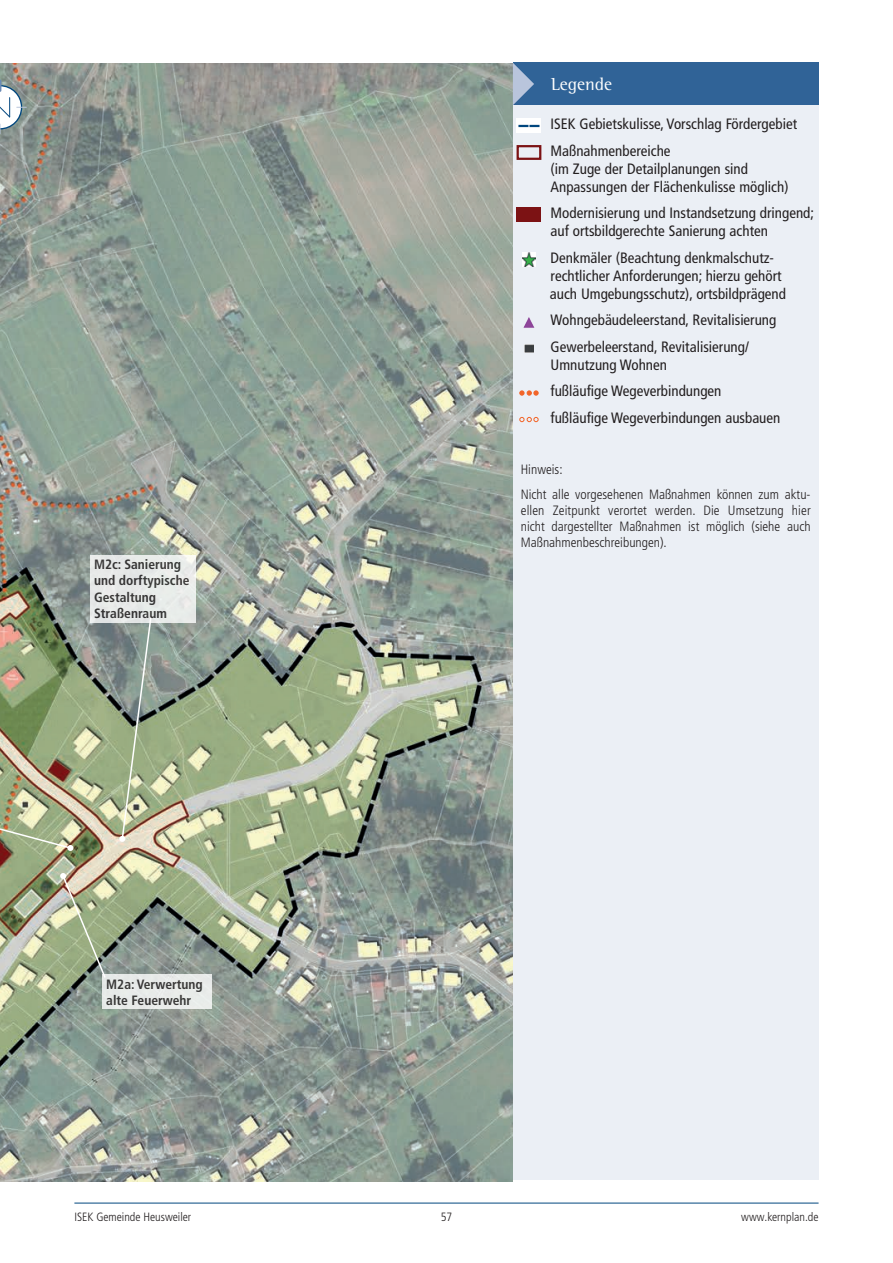
<style>
.page{position:relative;width:893px;height:1263px;background:#fff}
.page>*{position:absolute;margin:0;border:0;box-sizing:border-box;transform-origin:0 0}
.t1{font:18px "Rotis Semi Serif Std";color:#fff}
.t2{font:condensed 15px/26.5px "Frutiger LT Pro";color:#231f20}
.t3{font:300 condensed 13.5px/16.2px "Frutiger LT Pro";color:#231f20}
.t4{font:700 condensed 13.5px/16.2px "Frutiger LT Pro";color:#231f20}
.t5{font:300 condensed 12px "Frutiger LT Pro";color:#231f20}
</style>
<div class="page">
<hr style="left:74px;top:1203px;width:745px;height:1px;background:#00467e">
<img style="left:1px;top:64px;width:512px;height:1117px">
<img style="left:0;top:64px;width:1px;height:1117px">
<svg style="left:0;top:81px;width:26px;height:52px"></svg>
<div style="left:513px;top:63px;width:306px;height:42px;background:#306397"></div>
<svg style="left:513px;top:63px;width:21px;height:42px"></svg>
<div style="left:513px;top:105px;width:305px;height:1075px;background:#ebeff5"></div>
<svg style="left:517px;top:119px;width:24px;height:14px"></svg>
<svg style="left:518px;top:125px;width:21px;height:2px"></svg>
<div style="left:517px;top:145px;width:24px;height:15px;border:2px solid #7c1214"></div>
<div style="left:517px;top:208px;width:24px;height:14px;background:#7c1214"></div>
<img style="left:522px;top:253px;width:14px;height:13px">
<img style="left:523px;top:317px;width:12px;height:11px">
<svg style="left:525px;top:344px;width:8px;height:9px"></svg>
<svg style="left:519px;top:390px;width:20px;height:6px"></svg>
<svg style="left:519px;top:417px;width:20px;height:5px"></svg>
<div style="left:102px;top:974px;width:110px;height:35px;background:#e8ebe9"></div>
<img style="left:60px;top:873px;width:47px;height:106px">
<svg style="left:0;top:802px;width:72px;height:48px;background:#adb58f"></svg>
<div style="left:67px;top:845px;width:7px;height:6px;background:#fff;border-radius:3px"></div>
<img style="left:119px;top:623px;width:34px;height:219px">
<div style="left:90px;top:555px;width:105px;height:68px;background:#e8ebe9"></div>
<p class="t4" style="left:94px;top:556px;width:97px">M2c: Sanierung und dorftypische<br>Gestaltung<br>Straßenraum</p>
<p class="t4" style="left:106px;top:976px;width:98px">M2a: Verwertung alte Feuerwehr</p>
<p class="t1" style="left:551px;top:74px;width:63px">Legende</p>
<p class="t2" style="left:551px;top:111px;width:248px">ISEK Gebietskulisse, Vorschlag Fördergebiet<br>Maßnahmenbereiche</p>
<p class="t2" style="left:551px;top:160px;width:239px;line-height:18px">(im Zuge der Detailplanungen sind<br>Anpassungen der Flächenkulisse möglich)</p>
<p class="t2" style="left:551px;top:204px;width:265px;line-height:18px">Modernisierung und Instandsetzung dringend; auf ortsbildgerechte Sanierung achten</p>
<p class="t2" style="left:550px;top:249px;width:238px;line-height:18px">Denkmäler (Beachtung denkmalschutz&shy;rechtlicher Anforderungen; hierzu gehört auch Umgebungsschutz), ortsbildprägend</p>
<p class="t2" style="left:551px;top:307px;width:227px">Wohngebäudeleerstand, Revitalisierung<br>Gewerbeleerstand, Revitalisierung/</p>
<p class="t2" style="left:551px;top:351px;width:231px">Umnutzung Wohnen<br>fußläufige Wegeverbindungen fußläufige Wegeverbindungen ausbauen</p>
<p class="t3" style="left:521px;top:457px;width:291px;line-height:24.8px">Hinweis:<br>Nicht alle vorgesehenen Maßnahmen können zum aktu-</p>
<p class="t3" style="left:521px;top:502px;width:291px;text-align:justify">ellen Zeitpunkt verortet werden. Die Umsetzung hier nicht dargestellter Maßnahmen ist möglich (siehe auch Maßnahmenbeschreibungen).</p>
<p class="t5" style="left:74px;top:1210px;width:118px">ISEK Gemeinde Heusweiler</p>
<p class="t5" style="left:441px;top:1210px;width:13px">57</p>
<p class="t5" style="left:741px;top:1210px;width:79px">www.kernplan.de</p>
</div>
